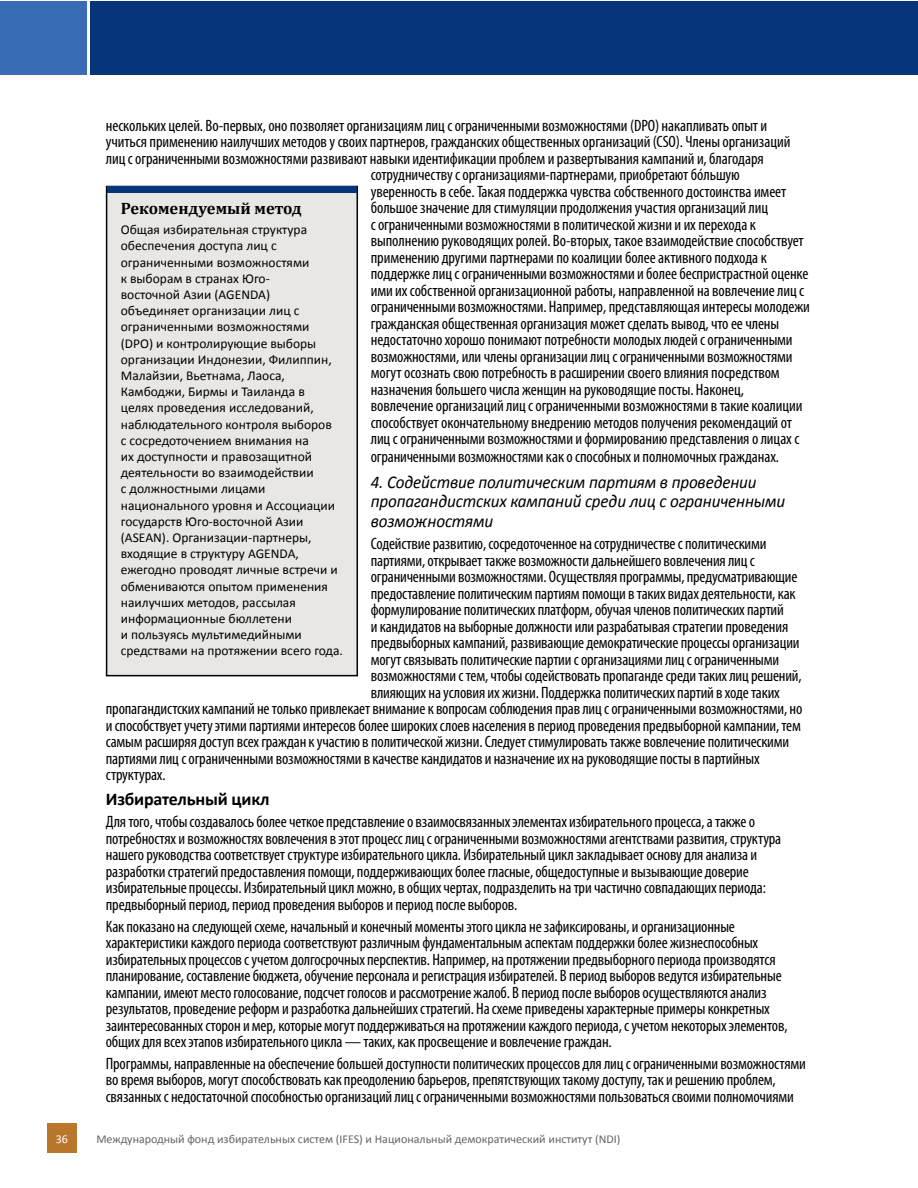
<style>
.page{position:relative;width:918px;height:1188px;background:#fff}
.page>*{position:absolute;margin:0;border:0;box-sizing:border-box;transform-origin:0 0}
.t1{font:italic 18px/19.8px "Calibri";letter-spacing:-.01em;color:#000;scale:.95 1}
.t2{font:700 18px "Calibri";letter-spacing:-.01em;color:#000}
.t3{font:condensed 16.5px/16.5px "Myriad Pro";letter-spacing:-.01em;color:#000}
.t4{font:700 16.5px "Cambria";color:#000}
.t5{font:13.5px/16.2px "Calibri";color:#000}
.t6{font:12px "Calibri";color:#636466}
.t7{font:12px "Calibri";color:#fff}
</style>
<div class="page">
<div style="left:0;top:2px;width:86px;height:73px;background:#396cb5"></div>
<div style="left:47px;top:1123px;width:29px;height:30px;background:#b8772a"></div>
<div style="left:90px;top:2px;width:828px;height:73px;background:#06357a"></div>
<div style="left:107px;top:187px;width:250px;height:489px;background:#e8e7e5"></div>
<div style="left:106px;top:186px;width:252px;height:490px;border:2px solid #000"></div>
<div style="left:107px;top:187px;width:250px;height:6px;background:#06357a"></div>
<p class="t3" style="left:106px;top:117px;width:663px">нескольких целей. Во-первых, оно позволяет организациям лиц с ограниченными возможностями (DPO) накапливать опыт и</p>
<p class="t3" style="left:106px;top:133px;width:686px">учиться применению наилучших методов у своих партнеров, гражданских общественных организаций (CSO). Члены организаций</p>
<p class="t3" style="left:106px;top:150px;width:660px">лиц с ограниченными возможностями развивают навыки идентификации проблем и развертывания кампаний и, благодаря</p>
<p class="t3" style="left:371px;top:166px;width:371px">сотрудничеству с организациями-партнерами, приобретают бóльшую</p>
<p class="t3" style="left:371px;top:183px;width:417px">уверенность в себе. Такая поддержка чувства собственного достоинства имеет</p>
<p class="t3" style="left:371px;top:199px;width:399px">большое значение для стимуляции продолжения участия организаций лиц</p>
<p class="t3" style="left:371px;top:216px;width:387px">с ограниченными возможностями в политической жизни и их перехода к</p>
<p class="t3" style="left:371px;top:232px;width:435px">выполнению руководящих ролей. Во-вторых, такое взаимодействие способствует</p>
<p class="t3" style="left:371px;top:249px;width:397px">применению другими партнерами по коалиции более активного подхода к</p>
<p class="t3" style="left:371px;top:265px;width:439px">поддержке лиц с ограниченными возможностями и более беспристрастной оценке</p>
<p class="t3" style="left:371px;top:282px;width:435px">ими их собственной организационной работы, направленной на вовлечение лиц с</p>
<p class="t3" style="left:371px;top:298px;width:441px">ограниченными возможностями. Например, представляющая интересы молодежи</p>
<p class="t3" style="left:371px;top:315px;width:410px">гражданская общественная организация может сделать вывод, что ее члены</p>
<p class="t3" style="left:371px;top:331px;width:423px">недостаточно хорошо понимают потребности молодых людей с ограниченными</p>
<p class="t3" style="left:371px;top:348px;width:423px">возможностями, или члены организации лиц с ограниченными возможностями</p>
<p class="t3" style="left:371px;top:364px;width:411px">могут осознать свою потребность в расширении своего влияния посредством</p>
<p class="t3" style="left:371px;top:381px;width:375px">назначения большего числа женщин на руководящие посты. Наконец,</p>
<p class="t3" style="left:371px;top:397px;width:433px">вовлечение организаций лиц с ограниченными возможностями в такие коалиции</p>
<p class="t3" style="left:371px;top:414px;width:423px">способствует окончательному внедрению методов получения рекомендаций от</p>
<p class="t3" style="left:371px;top:430px;width:430px">лиц с ограниченными возможностями и формированию представления о лицах с</p>
<p class="t3" style="left:371px;top:448px;width:410px">ограниченными возможностями как о способных и полномочных гражданах.</p>
<p class="t1" style="left:371px;top:471px;width:438px">4. Содействие политическим партиям в проведении пропагандистских кампаний среди лиц с ограниченными возможностями</p>
<p class="t3" style="left:371px;top:535px;width:397px">Содействие развитию, сосредоточенное на сотрудничестве с политическими</p>
<p class="t3" style="left:371px;top:552px;width:386px">партиями, открывает также возможности дальнейшего вовлечения лиц с</p>
<p class="t3" style="left:371px;top:568px;width:428px">ограниченными возможностями. Осуществляя программы, предусматривающие</p>
<p class="t3" style="left:371px;top:585px;width:426px">предоставление политическим партиям помощи в таких видах деятельности, как</p>
<p class="t3" style="left:371px;top:601px;width:415px">формулирование политических платформ, обучая членов политических партий</p>
<p class="t3" style="left:371px;top:618px;width:419px">и кандидатов на выборные должности или разрабатывая стратегии проведения</p>
<p class="t3" style="left:371px;top:634px;width:430px">предвыборных кампаний, развивающие демократические процессы организации</p>
<p class="t3" style="left:371px;top:651px;width:410px">могут связывать политические партии с организациями лиц с ограниченными</p>
<p class="t3" style="left:371px;top:667px;width:432px">возможностями с тем, чтобы содействовать пропаганде среди таких лиц решений,</p>
<p class="t3" style="left:371px;top:684px;width:411px">влияющих на условия их жизни. Поддержка политических партий в ходе таких</p>
<p class="t3" style="left:106px;top:700px;width:698px">пропагандистских кампаний не только привлекает внимание к вопросам соблюдения прав лиц с ограниченными возможностями, но</p>
<p class="t3" style="left:106px;top:717px;width:697px">и способствует учету этими партиями интересов более широких слоев населения в период проведения предвыборной кампании, тем</p>
<p class="t3" style="left:106px;top:733px;width:685px">самым расширяя доступ всех граждан к участию в политической жизни. Следует стимулировать также вовлечение политическими</p>
<p class="t3" style="left:106px;top:750px;width:655px">партиями лиц с ограниченными возможностями в качестве кандидатов и назначение их на руководящие посты в партийных</p>
<p class="t3" style="left:106px;top:766px;width:61px">структурах.</p>
<p class="t2" style="left:106px;top:788px;width:165px">Избирательный цикл</p>
<p class="t3" style="left:106px;top:813px;width:677px">Для того, чтобы создавалось более четкое представление о взаимосвязанных элементах избирательного процесса, а также о потребностях и возможностях вовлечения в этот процесс лиц с ограниченными возможностями агентствами развития, структура нашего руководства соответствует структуре избирательного цикла. Избирательный цикл закладывает основу для анализа и разработки стратегий предоставления помощи, поддерживающих более гласные, общедоступные и вызывающие доверие избирательные процессы. Избирательный цикл можно, в общих чертах, подразделить на три частично совпадающих периода: предвыборный период, период проведения выборов и период после выборов.</p>
<p class="t3" style="left:106px;top:918px;width:683px">Как показано на следующей схеме, начальный и конечный моменты этого цикла не зафиксированы, и организационные характеристики каждого периода соответствуют различным фундаментальным аспектам поддержки более жизнеспособных избирательных процессов с учетом долгосрочных перспектив. Например, на протяжении предвыборного периода производятся планирование, составление бюджета, обучение персонала и регистрация избирателей. В период выборов ведутся избирательные кампании, имеют место голосование, подсчет голосов и рассмотрение жалоб. В период после выборов осуществляются анализ результатов, проведение реформ и разработка дальнейших стратегий. На схеме приведены характерные примеры конкретных заинтересованных сторон и мер, которые могут поддерживаться на протяжении каждого периода, с учетом некоторых элементов, общих для всех этапов избирательного цикла — таких, как просвещение и вовлечение граждан.</p>
<p class="t3" style="left:106px;top:1055px;width:702px">Программы, направленные на обеспечение большей доступности политических процессов для лиц с ограниченными возможностями во время выборов, могут способствовать как преодолению барьеров, препятствующих такому доступу, так и решению проблем, связанных с недостаточной способностью организаций лиц с ограниченными возможностями пользоваться своими полномочиями</p>
<p class="t4" style="left:121px;top:196px;width:182px">Рекомендуемый метод</p>
<p class="t5" style="left:121px;top:222px;width:224px">Общая избирательная структура обеспечения доступа лиц с ограниченными возможностями<br>к выборам в странах Юго-<br>восточной Азии (AGENDA)<br>объединяет организации лиц с ограниченными возможностями (DPO) и контролирующие выборы организации Индонезии, Филиппин,<br>Малайзии, Вьетнама, Лаоса,<br>Камбоджи, Бирмы и Таиланда в<br>целях проведения исследований, наблюдательного контроля выборов<br>с сосредоточением внимания на<br>их доступности и правозащитной деятельности во взаимодействии<br>с должностными лицами национального уровня и Ассоциации государств Юго-восточной Азии (ASEAN). Организации-партнеры, входящие в структуру AGENDA, ежегодно проводят личные встречи и обмениваются опытом применения наилучших методов, рассылая информационные бюллетени<br>и пользуясь мультимедийными средствами на протяжении всего года.</p>
<p class="t7" style="left:56px;top:1131px;width:14px">36</p>
<p class="t6" style="left:96px;top:1131px;width:526px">Международный фонд избирательных систем (IFES) и Национальный демократический институт (NDI)</p>
</div>
